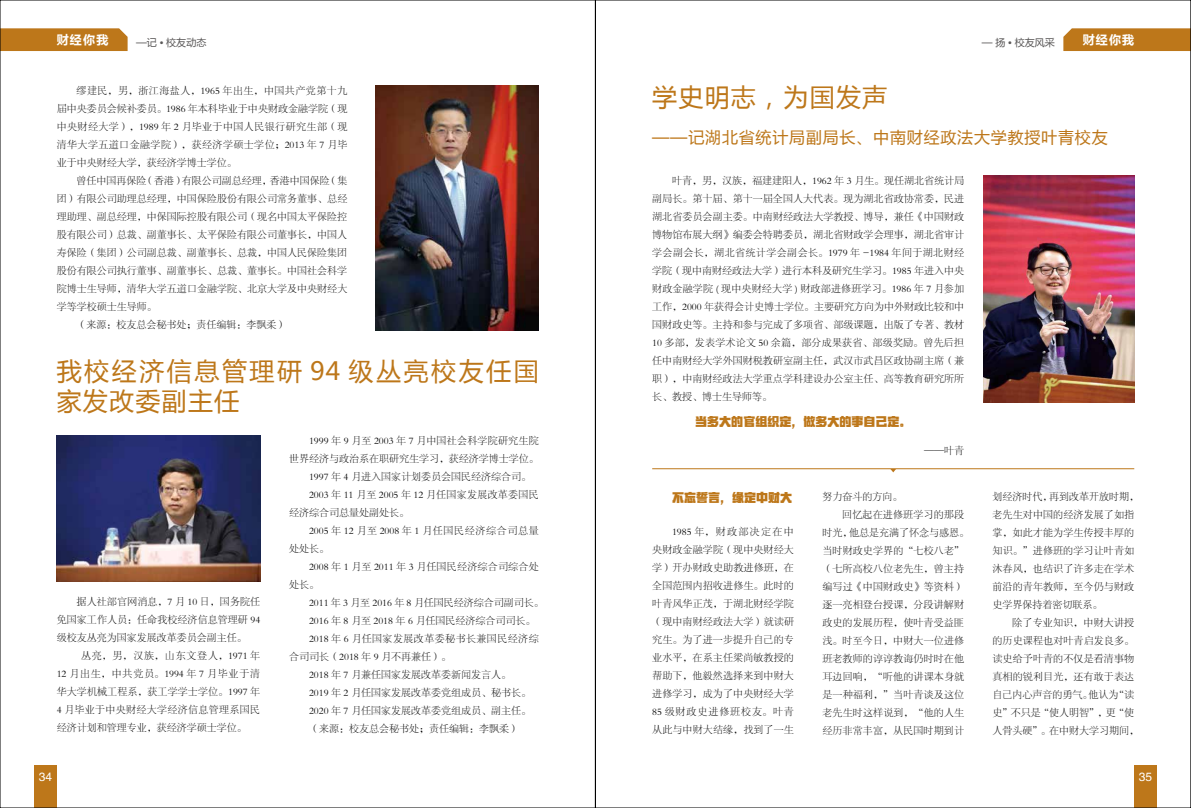
<style>
.page{position:relative;width:1191px;height:808px;background:#fff}
.page>*{position:absolute;margin:0;border:0;box-sizing:border-box;transform-origin:0 0}
.t1{font:25px/30px "Microsoft Ya Hei";letter-spacing:.1em;color:#bd771a}
.t2{font:25px "Microsoft Ya Hei";letter-spacing:.05em;color:#bd771a}
.t3{font:16px "Microsoft Ya Hei";letter-spacing:.05em;color:#bd771a}
.t4{font:12px "HY Li Liang Hei J";color:#bd771a}
.t5{font:700 12px "Microsoft Ya Hei";letter-spacing:.1em;color:#fff}
.t6{font:12px "FZHTJW GB1 0";color:#fff}
.t7{font:10px/18px "FZSYJW GB1 0";color:#000;text-align:justify}
.t8{font:10px "FZSYJW GB1 0";letter-spacing:.025em;color:#000}
.t9{font:10px "FZSYJW GB1 0";letter-spacing:.065em;color:#000}
.t10{font:10px "FZSYJW GB1 0";letter-spacing:.045em;color:#000}
.t11{font:10px "Microsoft Ya Hei";color:#595757}
</style>
<div class="page">
<div style="left:1063px;top:28px;width:126px;height:23px;background:#bd771a"></div>
<div style="left:2px;top:28px;width:126px;height:23px;background:#bd771a"></div>
<div style="left:34px;top:765px;width:23px;height:43px;background:#bd771a"></div>
<div style="left:1134px;top:765px;width:23px;height:43px;background:#bd771a"></div>
<img style="left:375px;top:85px;width:164px;height:245px">
<img style="left:57px;top:435px;width:203px;height:146px">
<img style="left:983px;top:176px;width:151px;height:227px">
<hr style="left:652px;top:468px;width:482px;height:1px;background:#bd771a">
<svg style="left:890px;top:469px;width:6px;height:3px"></svg>
<p class="t5" style="left:57px;top:31px;width:53px">财经你我</p>
<p class="t5" style="left:1082px;top:31px;width:53px">财经你我</p>
<p class="t11" style="left:136px;top:35px;width:72px">—记 • 校友动态</p>
<p class="t11" style="left:981px;top:35px;width:75px">— 扬 • 校友风采</p>
<p class="t7" style="left:57px;top:81px;width:292px;text-indent:20px">缪建民，男，浙江海盐人，1965 年出生，中国共产党第十九届中央委员会候补委员。1986 年本科毕业于中央财政金融学院（现中央财经大学），1989 年 2 月毕业于中国人民银行研究生部（现清华大学五道口金融学院），获经济学硕士学位；2013 年 7 月毕业于中央财经大学，获经济学博士学位。</p>
<p class="t7" style="left:77px;top:171px;width:272px">曾任中国再保险（香港）有限公司副总经理，香港中国保险（集</p>
<p class="t7" style="left:57px;top:189px;width:292px">团）有限公司助理总经理，中国保险股份有限公司常务董事、总经</p>
<p class="t7" style="left:57px;top:207px;width:292px">理助理、副总经理，中保国际控股有限公司（现名中国太平保险控</p>
<p class="t7" style="left:57px;top:225px;width:292px">股有限公司）总裁、副董事长、太平保险有限公司董事长，中国人</p>
<p class="t7" style="left:57px;top:243px;width:292px">寿保险（集团）公司副总裁、副董事长、总裁，中国人民保险集团</p>
<p class="t7" style="left:57px;top:261px;width:292px">股份有限公司执行董事、副董事长、总裁、董事长。中国社会科学</p>
<p class="t7" style="left:57px;top:279px;width:292px">院博士生导师，清华大学五道口金融学院、北京大学及中央财经大</p>
<p class="t7" style="left:57px;top:297px;width:102px">学等学校硕士生导师。</p>
<p class="t7" style="left:77px;top:315px;width:211px">（来源：校友总会秘书处；责任编辑：李飘柔）</p>
<h1 class="t1" style="left:57px;top:355px;width:483px">我校经济信息管理研 94 级丛亮校友任国家发改委副主任</h1>
<p class="t7" style="left:57px;top:593px;width:205px;text-indent:20px">据人社部官网消息，7 月 10 日，国务院任免国家工作人员：任命我校经济信息管理研 94级校友丛亮为国家发展改革委员会副主任。</p>
<p class="t7" style="left:57px;top:647px;width:205px;text-indent:24px">丛亮，男，汉族，山东文登人，1971 年12 月出生，中共党员。1994 年 7 月毕业于清华大学机械工程系，获工学学士学位。1997 年4 月毕业于中央财经大学经济信息管理系国民经济计划和管理专业，获经济学硕士学位。</p>
<p class="t8" style="left:309px;top:435px;width:231px">1999 年 9 月至 2003 年 7 月中国社会科学院研究生院</p>
<p class="t7" style="left:289px;top:450px;width:251px">世界经济与政治系在职研究生学习，获经济学博士学位。</p>
<p class="t7" style="left:309px;top:468px;width:223px">1997 年 4 月进入国家计划委员会国民经济综合司。</p>
<p class="t8" style="left:309px;top:489px;width:231px">2003 年 11 月至 2005 年 12 月任国家发展改革委国民</p>
<p class="t7" style="left:289px;top:504px;width:121px">经济综合司总量处副处长。</p>
<p class="t9" style="left:309px;top:525px;width:231px">2005 年 12 月至 2008 年 1 月任国民经济综合司总量</p>
<p class="t7" style="left:289px;top:540px;width:41px">处处长。</p>
<p class="t8" style="left:309px;top:561px;width:231px">2008 年 1 月至 2011 年 3 月任国民经济综合司综合处</p>
<p class="t7" style="left:289px;top:576px;width:31px">处长。</p>
<p class="t7" style="left:309px;top:594px;width:236px">2011 年 3 月至 2016 年 8 月任国民经济综合司副司长。</p>
<p class="t7" style="left:309px;top:612px;width:228px">2016 年 8 月至 2018 年 6 月任国民经济综合司司长。</p>
<p class="t10" style="left:309px;top:633px;width:231px">2018 年 6 月任国家发展改革委秘书长兼国民经济综</p>
<p class="t7" style="left:289px;top:648px;width:163px">合司司长（2018 年 9 月不再兼任）。</p>
<p class="t7" style="left:309px;top:666px;width:203px">2018 年 7 月兼任国家发展改革委新闻发言人。</p>
<p class="t7" style="left:309px;top:684px;width:223px">2019 年 2 月任国家发展改革委党组成员、秘书长。</p>
<p class="t7" style="left:309px;top:702px;width:223px">2020 年 7 月任国家发展改革委党组成员、副主任。</p>
<p class="t7" style="left:309px;top:720px;width:212px">（来源：校友总会秘书处；责任编辑：李飘柔）</p>
<h1 class="t2" style="left:652px;top:81px;width:236px">学史明志，为国发声</h1>
<h2 class="t3" style="left:652px;top:126px;width:457px">——记湖北省统计局副局长、中南财经政法大学教授叶青校友</h2>
<p class="t7" style="left:652px;top:172px;width:313px;text-indent:20px">叶青，男，汉族，福建建阳人，1962 年 3 月生。现任湖北省统计局副局长。第十届、第十一届全国人大代表。现为湖北省政协常委，民进湖北省委员会副主委。中南财经政法大学教授、博导，兼任《中国财政博物馆布展大纲》编委会特聘委员，湖北省财政学会理事，湖北省审计学会副会长，湖北省统计学会副会长。1979 年 -1984 年间于湖北财经学院（现中南财经政法大学）进行本科及研究生学习。1985 年进入中央财政金融学院 ( 现中央财经大学 ) 财政部进修班学习。1986 年 7 月参加工作，2000 年获得会计史博士学位。主要研究方向为中外财政比较和中国财政史等。主持和参与完成了多项省、部级课题，出版了专著、教材10 多部，发表学术论文 50 余篇，部分成果获省、部级奖励。曾先后担任中南财经大学外国财税教研室副主任，武汉市武昌区政协副主席（兼职），中南财经政法大学重点学科建设办公室主任、高等教育研究所所长、教授、博士生导师等。</p>
<p class="t4" style="left:695px;top:414px;width:217px">当多大的官组织定，做多大的事自己定。</p>
<p class="t7" style="left:924px;top:442px;width:41px">——叶青</p>
<p class="t4" style="left:672px;top:490px;width:121px">不忘誓言，缘定中财大</p>
<p class="t7" style="left:652px;top:523px;width:143px;text-indent:20px">1985 年，财政部决定在中央财政金融学院（现中央财经大学）开办财政史助教进修班，在全国范围内招收进修生。此时的叶青风华正茂，于湖北财经学院（现中南财经政法大学）就读研究生。为了进一步提升自己的专业水平，在系主任梁尚敏教授的帮助下，他毅然选择来到中财大进修学习，成为了中央财经大学85 级财政史进修班校友。叶青从此与中财大结缘，找到了一生</p>
<p class="t7" style="left:822px;top:488px;width:81px">努力奋斗的方向。</p>
<p class="t7" style="left:842px;top:506px;width:123px">回忆起在进修班学习的那段</p>
<p class="t7" style="left:822px;top:524px;width:148px">时光，他总是充满了怀念与感恩。</p>
<p class="t7" style="left:822px;top:542px;width:143px">当时财政史学界的“七校八老”</p>
<p class="t7" style="left:822px;top:560px;width:143px">（七所高校八位老先生，曾主持</p>
<p class="t7" style="left:822px;top:578px;width:143px">编写过《中国财政史》等资料）</p>
<p class="t7" style="left:822px;top:596px;width:143px">逐一亮相登台授课，分段讲解财</p>
<p class="t7" style="left:822px;top:614px;width:143px">政史的发展历程，使叶青受益匪</p>
<p class="t7" style="left:822px;top:632px;width:143px">浅。时至今日，中财大一位进修</p>
<p class="t7" style="left:822px;top:650px;width:143px">班老教师的谆谆教诲仍时时在他</p>
<p class="t7" style="left:822px;top:668px;width:143px">耳边回响，“听他的讲课本身就</p>
<p class="t7" style="left:822px;top:686px;width:143px">是一种福利，”当叶青谈及这位</p>
<p class="t7" style="left:822px;top:704px;width:143px">老先生时这样说到，“他的人生</p>
<p class="t7" style="left:822px;top:722px;width:143px">经历非常丰富，从民国时期到计</p>
<p class="t7" style="left:992px;top:488px;width:148px;text-align:left">划经济时代，再到改革开放时期，老先生对中国的经济发展了如指掌，如此才能为学生传授丰厚的知识。”进修班的学习让叶青如沐春风，也结识了许多走在学术前沿的青年教师，至今仍与财政史学界保持着密切联系。</p>
<p class="t7" style="left:992px;top:614px;width:148px;text-align:left;text-indent:20px">除了专业知识，中财大讲授的历史课程也对叶青启发良多。读史给予叶青的不仅是看清事物真相的锐利目光，还有敢于表达自己内心声音的勇气。他认为“读史”不只是“使人明智”，更“使人骨头硬”。在中财大学习期间，</p>
<p class="t6" style="left:39px;top:771px;width:15px">34</p>
<p class="t6" style="left:1139px;top:771px;width:15px">35</p>
</div>
